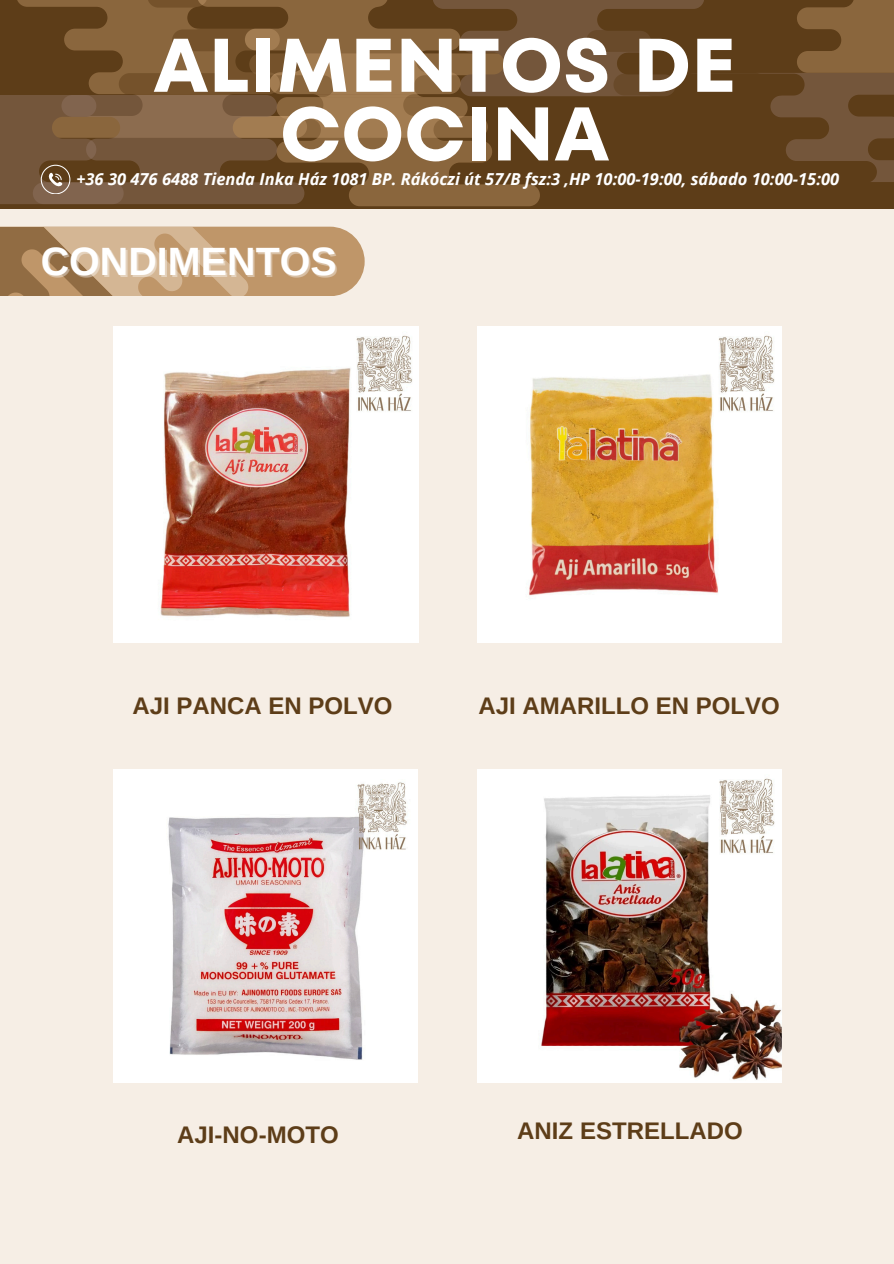
<style>
.page{position:relative;width:894px;height:1264px;background:#fff}
.page>*{position:absolute;margin:0;border:0;box-sizing:border-box;transform-origin:0 0}
.t1{font:700 75.75px/68.7px "TT Fors";color:#fff;text-align:center}
.t2{font:700 39.45px "Arimo";color:#fff}
.t3{font:700 24px "Arimo";color:#5d3d18}
.t4{font:italic 700 16.5px "Open Sans";color:#fff}
</style>
<div class="page">
<div style="left:0;top:0;width:893px;height:1263px;background:#f6eee5"></div>
<svg style="left:493px;top:199px;width:60px;height:10px"></svg>
<svg style="left:493px;top:0;width:92px;height:199px;background:#694a29"></svg>
<svg style="left:340px;top:0;width:153px;height:267px"></svg>
<svg style="left:340px;top:0;width:148px;height:185px;background:#86623a"></svg>
<svg style="left:0;top:0;width:340px;height:227px;background:#826342"></svg>
<svg style="left:585px;top:0;width:305px;height:209px;background:#5f3f1c"></svg>
<svg style="left:733px;top:0;width:160px;height:176px;background:#6b4b28"></svg>
<svg style="left:0;top:227px;width:364px;height:69px;background:#be9a72"></svg>
<img style="left:113px;top:326px;width:305px;height:316px">
<img style="left:477px;top:326px;width:303px;height:316px">
<img style="left:113px;top:769px;width:304px;height:313px">
<img style="left:477px;top:769px;width:303px;height:313px">
<svg style="left:41px;top:165px;width:29px;height:29px"></svg>
<p class="t1" style="left:153px;top:31px;width:584px">ALIMENTOS DE<br>COCINA</p>
<p class="t4" style="left:76px;top:167px;width:764px">+36 30 476 6488 Tienda Inka Ház 1081 BP. Rákóczi út 57/B fsz:3 ,HP 10:00-19:00, sábado 10:00-15:00</p>
<p class="t2" style="left:41px;top:239px;width:297px">CONDIMENTOS</p>
<p class="t3" style="left:132px;top:692px;width:261px">AJI PANCA EN POLVO</p>
<p class="t3" style="left:478px;top:692px;width:303px">AJI AMARILLO EN POLVO</p>
<p class="t3" style="left:177px;top:1121px;width:163px">AJI-NO-MOTO</p>
<h1 class="t3" style="left:517px;top:1116px;width:227px">ANIZ ESTRELLADO</h1>
</div>
